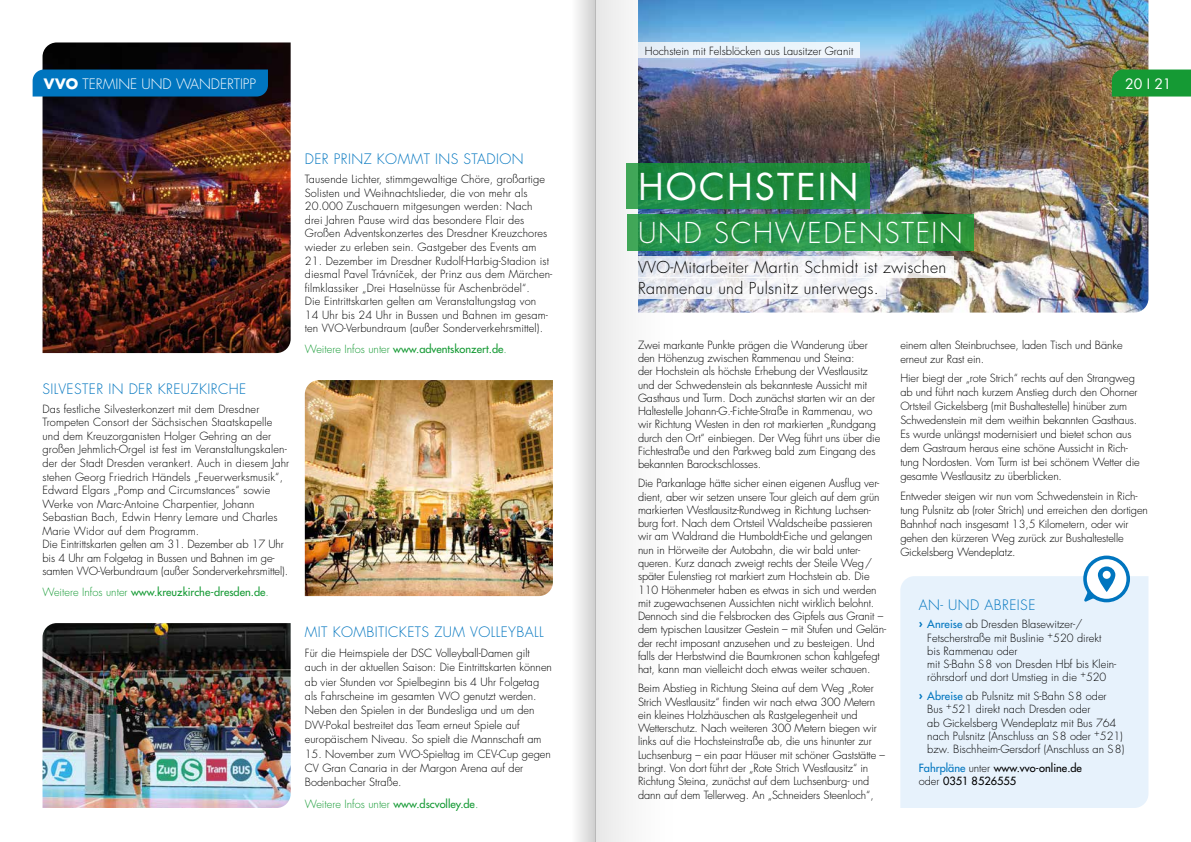
<style>
.page{position:relative;width:1191px;height:842px;background:#fff}
.page>*{position:absolute;margin:0;border:0;box-sizing:border-box;transform-origin:0 0}
.t1{font:36px "Futura Std";letter-spacing:.06em;color:#fff}
.t2{font:300 28px "Futura Std";letter-spacing:.06em;color:#fff}
.t3{font:300 16px/21.7px "Futura Std";letter-spacing:.02em;color:#000}
.t4{font:300 14px "Futura Std";letter-spacing:.03em;color:#0075bf}
.t5{font:300 14px "Futura Std";color:#fff}
.t6{font:14px "Futura Std";color:#fff}
.t7{font:300 11px/13.3px "Futura Std";letter-spacing:-.01em;color:#000}
.t8{font:300 11px/13.6px "Futura Std";letter-spacing:.01em;color:#000}
.t9{font:500 11px "Futura Std";color:#159a34}
.t10{font:500 11px/13.2px "Futura Std";color:#000}
.t11{font:300 11px "Futura Std";color:#159a34}
.s1{font-weight:700}
.s2{font-weight:300}
.s3{font-family:"Futura EFCE";font-size:12px}
.s4{font-weight:500}
.s5{font-weight:700;color:#0075bf}
.s6{font-weight:500;color:#0075bf}
.s7{color:#0075bf}
</style>
<div class="page">
<img style="left:726px;top:0;width:422px;height:313px">
<img style="left:43px;top:42px;width:248px;height:311px">
<img style="left:43px;top:623px;width:248px;height:185px">
<img style="left:305px;top:380px;width:248px;height:216px">
<div style="left:630px;top:42px;width:230px;height:16px;background:#edf5fb"></div>
<div style="left:626px;top:163px;width:244px;height:45px;background:#1e893c"></div>
<svg style="left:726px;top:214px;width:247px;height:37px;background:#2c9748"></svg>
<svg style="left:726px;top:256px;width:227px;height:22px;fill:#f6f6f7"></svg>
<svg style="left:726px;top:278px;width:160px;height:21px;fill:#f5f5f8"></svg>
<div style="left:900px;top:576px;width:248px;height:232px;background:#e7f2fc"></div>
<svg style="left:1083px;top:556px;width:47px;height:46px"></svg>
<div style="left:1111px;top:70px;width:80px;height:27px;background:#159a34"></div>
<div style="left:33px;top:70px;width:235px;height:27px;background:#0075bf"></div>
<svg style="left:595px;top:0;width:131px;height:842px"></svg>
<svg style="left:577px;top:0;width:18px;height:842px"></svg>
<p class="t7" style="left:645px;top:44px;width:210px">Hochstein mit Felsblöcken aus Lausitzer Granit</p>
<p class="t5" style="left:44px;top:75px;width:214px"><span class="s1">VVO</span> TERMINE UND WANDERTIPP</p>
<p class="t6" style="left:1125px;top:75px;width:48px">20 I 21</p>
<p class="t4" style="left:43px;top:380px;width:205px">SILVESTER IN DER KREUZKIRCHE</p>
<p class="t8" style="left:43px;top:402px;width:248px">Das festliche Silvesterkonzert mit dem Dresdner Trompeten Consort der Sächsischen Staatskapelle und dem Kreuzorganisten Holger Gehring an der großen Jehmlich-Orgel ist fest im Veranstaltungskalen&shy;der der Stadt Dresden verankert. Auch in diesem Jahr stehen Georg Friedrich Händels „Feuerwerksmusik“, Edward Elgars „Pomp and Circumstances“ sowie Werke von Marc-Antoine Charpentier, Johann Sebastian Bach, Edwin Henry Lemare und Charles Marie Widor auf dem Programm.<br>Die Eintrittskarten gelten am 31. Dezember ab 17 Uhr bis 4 Uhr am Folgetag in Bussen und Bahnen im ge&shy;samten VVO-Verbundraum (außer Sonderverkehrsmittel).</p>
<p class="t9" style="left:43px;top:585px;width:228px"><span class="s2">Weitere Infos unter</span> www.kreuzkirche-dresden.de<span class="s2">.</span></p>
<p class="t4" style="left:305px;top:150px;width:220px">DER PRINZ KOMMT INS STADION</p>
<p class="t8" style="left:305px;top:173px;width:244px">Tausende Lichter, stimmgewaltige Chöre, großartige Solisten und Weihnachtslieder, die von mehr als 20.000 Zuschauern mitgesungen werden: Nach drei Jahren Pause wird das besondere Flair des Großen Adventskonzertes des Dresdner Kreuzchores wieder zu erleben sein. Gastgeber des Events am</p>
<p class="t8" style="left:305px;top:254px;width:249px">21. Dezember im Dresdner Rudolf-Harbig-Stadion ist diesmal Pavel Trávní<span class="s3">č</span>ek, der Prinz aus dem Märchen&shy;filmklassiker „Drei Haselnüsse für Aschenbrödel“.<br>Die Eintrittskarten gelten am Veranstaltungstag von 14 Uhr bis 24 Uhr in Bussen und Bahnen im gesam&shy;ten VVO-Verbundraum (außer Sonderverkehrsmittel).</p>
<p class="t9" style="left:305px;top:342px;width:203px"><span class="s2">Weitere Infos unter</span> www.adventskonzert.de<span class="s2">.</span></p>
<p class="t4" style="left:305px;top:623px;width:240px">MIT KOMBITICKETS ZUM VOLLEYBALL</p>
<p class="t7" style="left:305px;top:646px;width:249px;line-height:14.4px">Für die Heimspiele der DSC Volleyball-Damen gilt auch in der aktuellen Saison: Die Eintrittskarten können ab vier Stunden vor Spielbeginn bis 4 Uhr Folgetag als Fahrscheine im gesamten VVO genutzt werden.<br>Neben den Spielen in der Bundesliga und um den DVV-Pokal bestreitet das Team erneut Spiele auf europäischem Niveau. So spielt die Mannschaft am</p>
<p class="t7" style="left:305px;top:747px;width:248px;line-height:14.4px">15. November zum VVO-Spieltag im CEV-Cup gegen<br>CV Gran Canaria in der Margon Arena auf der<br>Bodenbacher Straße.</p>
<p class="t11" style="left:305px;top:797px;width:175px">Weitere Infos unter <span class="s4">www.dscvolley.de</span>.</p>
<h1 class="t1" style="left:638px;top:163px;width:222px">HOCHSTEIN</h1>
<h2 class="t2" style="left:638px;top:216px;width:326px">UND SCHWEDENSTEIN</h2>
<h3 class="t3" style="left:638px;top:256px;width:310px">VVO-Mitarbeiter Martin Schmidt ist zwischen<br>Rammenau und Pulsnitz unterwegs.</h3>
<p class="t7" style="left:638px;top:338px;width:244px">Zwei markante Punkte prägen die Wanderung über den Höhenzug zwischen Rammenau und Steina:<br>der Hochstein als höchste Erhebung der Westlausitz und der Schwedenstein als bekannteste Aussicht mit Gasthaus und Turm. Doch zunächst starten wir an der Haltestelle Johann-G.-Fichte-Straße in Rammenau, wo wir Richtung Westen in den rot markierten „Rundgang durch den Ort“ einbiegen. Der Weg führt uns über die Fichtestraße und den Parkweg bald zum Eingang des bekannten Barockschlosses.</p>
<p class="t7" style="left:638px;top:477px;width:250px">Die Parkanlage hätte sicher einen eigenen Ausflug ver&shy;dient, aber wir setzen unsere Tour gleich auf dem grün markierten Westlausitz-Rundweg in Richtung Luchsen&shy;burg fort. Nach dem Ortsteil Waldscheibe passieren wir am Waldrand die Humboldt-Eiche und gelangen nun in Hörweite der Autobahn, die wir bald unter&shy;queren. Kurz danach zweigt rechts der Steile Weg/ später Eulenstieg rot markiert zum Hochstein ab. Die 110 Höhenmeter haben es etwas in sich und werden mit zugewachsenen Aussichten nicht wirklich belohnt.<br>Dennoch sind die Felsbrocken des Gipfels aus Granit – dem typischen Lausitzer Gestein – mit Stufen und Gelän&shy;der recht imposant anzusehen und zu besteigen. Und falls der Herbstwind die Baumkronen schon kahlgefegt hat, kann man vielleicht doch etwas weiter schauen.</p>
<p class="t7" style="left:638px;top:682px;width:248px">Beim Abstieg in Richtung Steina auf dem Weg „Roter Strich Westlausitz“ finden wir nach etwa 300 Metern ein kleines Holzhäuschen als Rastgelegenheit und Wetterschutz. Nach weiteren 300 Metern biegen wir links auf die Hochsteinstraße ab, die uns hinunter zur Luchsenburg – ein paar Häuser mit schöner Gaststätte – bringt. Von dort führt der „Rote Strich Westlausitz“ in Richtung Steina, zunächst auf dem Luchsenburg- und dann auf dem Tellerweg. An „Schneiders Steenloch“,</p>
<p class="t7" style="left:900px;top:338px;width:224px;line-height:14px">einem alten Steinbruchsee, laden Tisch und Bänke erneut zur Rast ein.</p>
<p class="t7" style="left:900px;top:371px;width:241px;line-height:14px">Hier biegt der „rote Strich“ rechts auf den Strangweg ab und führt nach kurzem Anstieg durch den Ohorner Ortsteil Gickelsberg (mit Bushaltestelle) hinüber zum Schwedenstein mit dem weithin bekannten Gasthaus.<br>Es wurde unlängst modernisiert und bietet schon aus dem Gastraum heraus eine schöne Aussicht in Rich&shy;tung Nordosten. Vom Turm ist bei schönem Wetter die gesamte Westlausitz zu überblicken.</p>
<p class="t7" style="left:900px;top:489px;width:249px;line-height:14px">Entweder steigen wir nun vom Schwedenstein in Rich&shy;tung Pulsnitz ab (roter Strich) und erreichen den dortigen Bahnhof nach insgesamt 13,5 Kilometern, oder wir gehen den kürzeren Weg zurück zur Bushaltestelle Gickelsberg Wendeplatz.</p>
<p class="t4" style="left:918px;top:596px;width:118px">AN- UND ABREISE</p>
<p class="t7" style="left:927px;top:618px;width:191px;text-indent:-9px"><span class="s5">›</span> <span class="s6">Anreise</span> ab Dresden Blasewitzer-/ Fetscherstraße mit Buslinie <sup>+</sup>520 direkt bis Rammenau oder<br>mit S-Bahn S8 von Dresden Hbf bis Klein&shy;röhrsdorf und dort Umstieg in die <sup>+</sup>520</p>
<p class="t7" style="left:927px;top:690px;width:199px;text-indent:-9px"><span class="s5">›</span> <span class="s6">Abreise</span> ab Pulsnitz mit S-Bahn S8 oder Bus <sup>+</sup>521 direkt nach Dresden oder<br>ab Gickelsberg Wendeplatz mit Bus 764 nach Pulsnitz (Anschluss an S8 oder <sup>+</sup>521) bzw. Bischheim-Gersdorf (Anschluss an S8)</p>
<p class="t10" style="left:918px;top:761px;width:165px"><span class="s7">Fahrpläne</span> <span class="s2">unter</span> www.vvo-online.de <span class="s2">oder</span> 0351 8526555</p>
</div>
